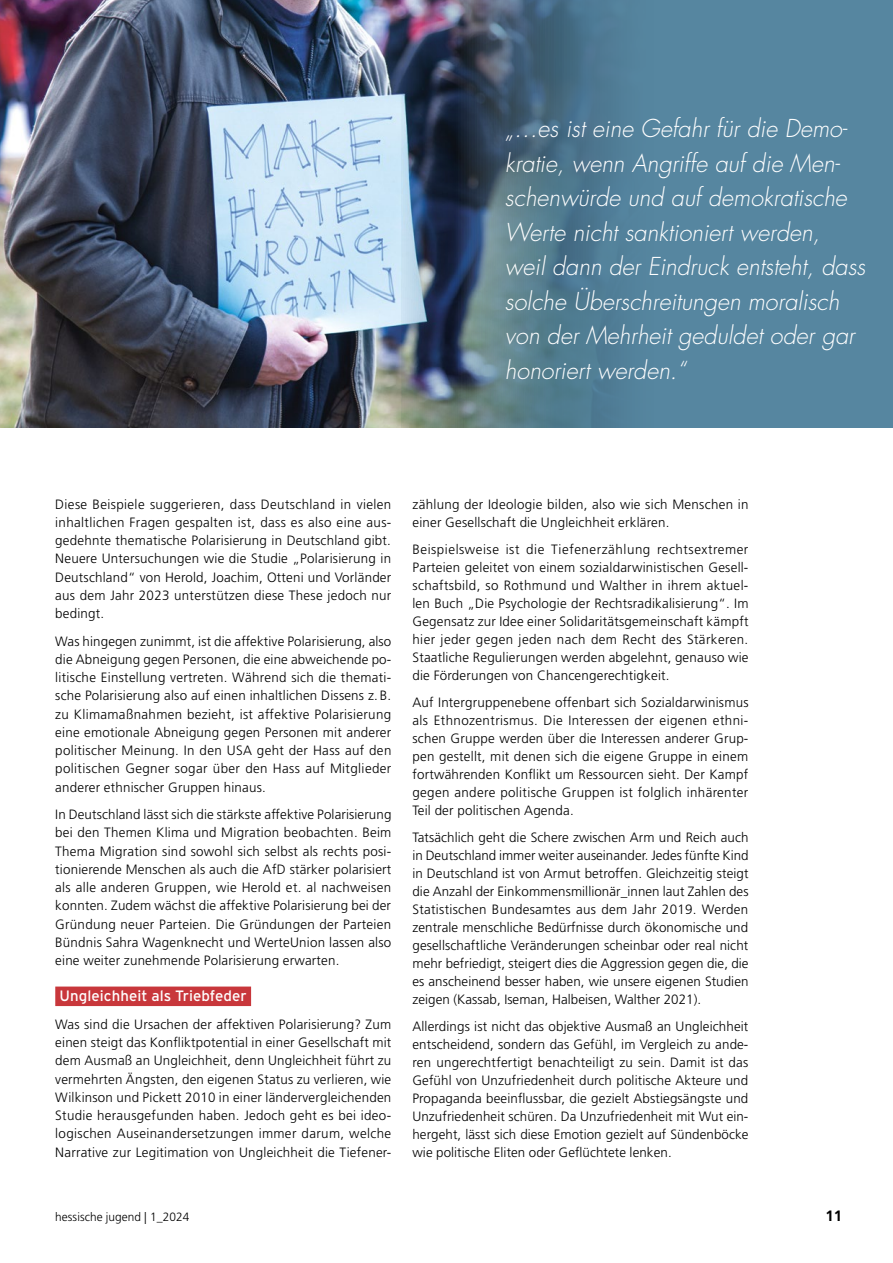
<style>
.page{position:relative;width:893px;height:1263px;background:#fff}
.page>*{position:absolute;margin:0;border:0;box-sizing:border-box;transform-origin:0 0}
.t1{font:italic 300 24px/34.5px "Futura LT";color:#fff}
.t2{font:15px "Interstate";letter-spacing:.005em;color:#fff}
.t3{font:700 15px "Frutiger";color:#000}
.t4{font:300 13.5px/18px "Frutiger";letter-spacing:.015em;color:#000;text-align:justify}
.t5{font:300 12px "Frutiger";letter-spacing:.005em;color:#000}
</style>
<div class="page">
<div style="left:55px;top:986px;width:196px;height:20px;background:#c8373b"></div>
<img style="left:0;top:0;width:402px;height:427px">
<svg style="left:402px;top:0;width:491px;height:427px;background:#51788f"></svg>
<p class="t1" style="left:505px;top:112px;width:362px">„…es ist eine Gefahr für die Demo&shy;kratie, wenn Angriffe auf die Men&shy;schenwürde und auf demokratische Werte nicht sanktioniert werden, weil dann der Eindruck entsteht, dass solche Überschreitungen moralisch von der Mehrheit geduldet oder gar honoriert werden.“</p>
<p class="t4" style="left:55px;top:495px;width:338px">Diese Beispiele suggerieren, dass Deutschland in vielen inhaltlichen Fragen gespalten ist, dass es also eine aus&shy;gedehnte thematische Polarisierung in Deutschland gibt.<br>Neuere Untersuchungen wie die Studie „Polarisierung in Deutschland“ von Herold, Joachim, Otteni und Vorländer aus dem Jahr 2023 unterstützen diese These jedoch nur bedingt.</p>
<p class="t4" style="left:55px;top:632px;width:338px">Was hingegen zunimmt, ist die affektive Polarisierung, also die Abneigung gegen Personen, die eine abweichende po&shy;litische Einstellung vertreten. Während sich die themati&shy;sche Polarisierung also auf einen inhaltlichen Dissens z. B. zu Klimamaßnahmen bezieht, ist affektive Polarisierung eine emotionale Abneigung gegen Personen mit anderer politischer Meinung. In den USA geht der Hass auf den politischen Gegner sogar über den Hass auf Mitglieder anderer ethnischer Gruppen hinaus.</p>
<p class="t4" style="left:55px;top:805px;width:338px">In Deutschland lässt sich die stärkste affektive Polarisierung bei den Themen Klima und Migration beobachten. Beim Thema Migration sind sowohl sich selbst als rechts posi&shy;tionierende Menschen als auch die AfD stärker polarisiert als alle anderen Gruppen, wie Herold et. al nachweisen konnten. Zudem wächst die affektive Polarisierung bei der Gründung neuer Parteien. Die Gründungen der Parteien Bündnis Sahra Wagenknecht und WerteUnion lassen also eine weiter zunehmende Polarisierung erwarten.</p>
<p class="t2" style="left:60px;top:988px;width:189px">Ungleichheit als Triebfeder</p>
<p class="t4" style="left:55px;top:1015px;width:338px">Was sind die Ursachen der affektiven Polarisierung? Zum einen steigt das Konfliktpotential in einer Gesellschaft mit dem Ausmaß an Ungleichheit, denn Ungleichheit führt zu vermehrten Ängsten, den eigenen Status zu verlieren, wie Wilkinson und Pickett 2010 in einer ländervergleichenden Studie herausgefunden haben. Jedoch geht es bei ideo&shy;logischen Auseinandersetzungen immer darum, welche Narrative zur Legitimation von Ungleichheit die Tiefener-</p>
<p class="t5" style="left:55px;top:1210px;width:136px">hessische jugend | 1_2024</p>
<p class="t4" style="left:412px;top:495px;width:338px">zählung der Ideologie bilden, also wie sich Menschen in einer Gesellschaft die Ungleichheit erklären.</p>
<p class="t4" style="left:412px;top:540px;width:338px">Beispielsweise ist die Tiefenerzählung rechtsextremer Parteien geleitet von einem sozialdarwinistischen Gesell&shy;schaftsbild, so Rothmund und Walther in ihrem aktuel&shy;len Buch „Die Psychologie der Rechtsradikalisierung“. Im Gegensatz zur Idee einer Solidaritätsgemeinschaft kämpft hier jeder gegen jeden nach dem Recht des Stärkeren.<br>Staatliche Regulierungen werden abgelehnt, genauso wie die Förderungen von Chancengerechtigkeit.</p>
<p class="t4" style="left:412px;top:693px;width:338px">Auf Intergruppenebene offenbart sich Sozialdarwinismus als Ethnozentrismus. Die Interessen der eigenen ethni&shy;schen Gruppe werden über die Interessen anderer Grup&shy;pen gestellt, mit denen sich die eigene Gruppe in einem fortwährenden Konflikt um Ressourcen sieht. Der Kampf gegen andere politische Gruppen ist folglich inhärenter Teil der politischen Agenda.</p>
<p class="t4" style="left:412px;top:828px;width:338px">Tatsächlich geht die Schere zwischen Arm und Reich auch in Deutschland immer weiter auseinander. Jedes fünfte Kind in Deutschland ist von Armut betroffen. Gleichzeitig steigt die Anzahl der Einkommensmillionär_innen laut Zahlen des Statistischen Bundesamtes aus dem Jahr 2019. Werden zentrale menschliche Bedürfnisse durch ökonomische und gesellschaftliche Veränderungen scheinbar oder real nicht mehr befriedigt, steigert dies die Aggression gegen die, die es anscheinend besser haben, wie unsere eigenen Studien zeigen (Kassab, Iseman, Halbeisen, Walther 2021).</p>
<p class="t4" style="left:412px;top:1017px;width:338px">Allerdings ist nicht das objektive Ausmaß an Ungleichheit entscheidend, sondern das Gefühl, im Vergleich zu ande&shy;ren ungerechtfertigt benachteiligt zu sein. Damit ist das Gefühl von Unzufriedenheit durch politische Akteure und Propaganda beeinflussbar, die gezielt Abstiegsängste und Unzufriedenheit schüren. Da Unzufriedenheit mit Wut ein&shy;hergeht, lässt sich diese Emotion gezielt auf Sündenböcke wie politische Eliten oder Geflüchtete lenken.</p>
<p class="t3" style="left:825px;top:1207px;width:18px">11</p>
</div>
